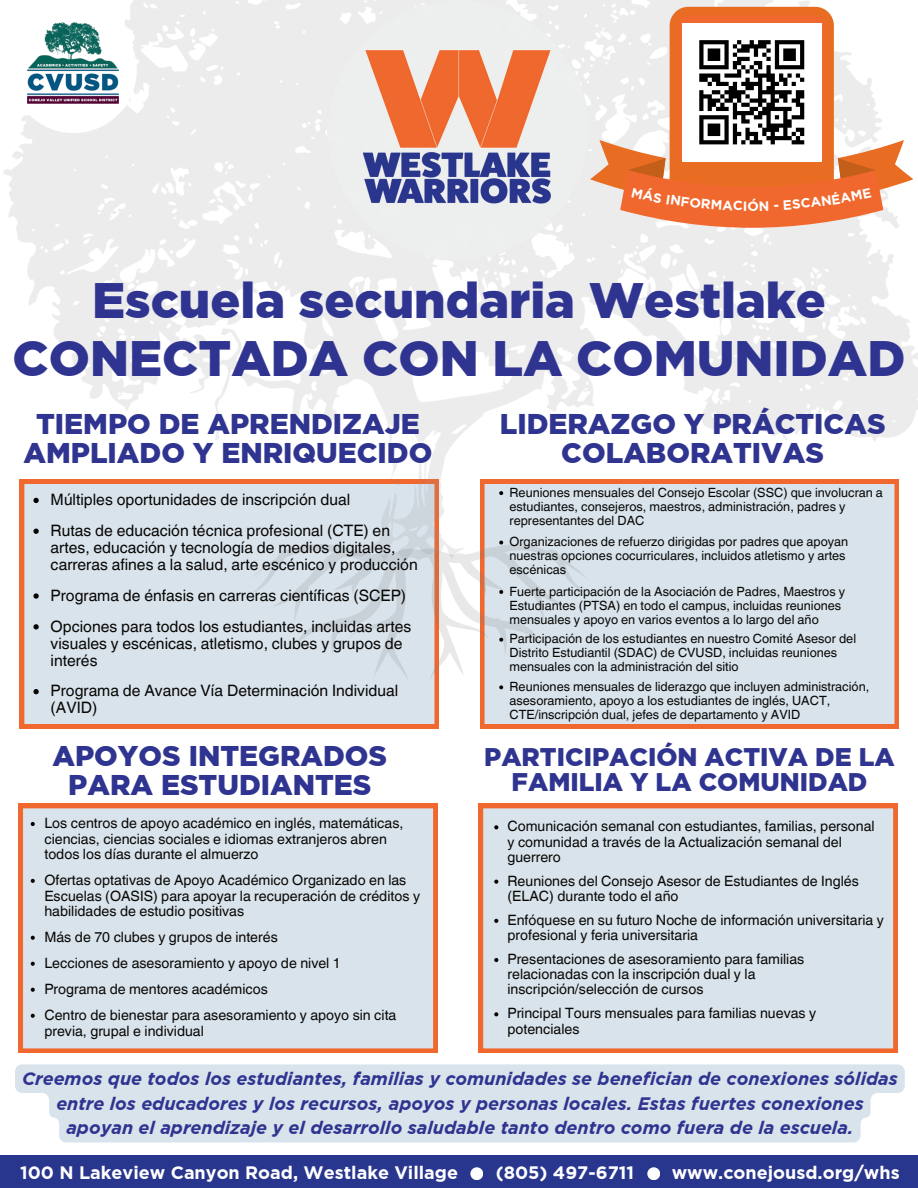
<style>
.page{position:relative;width:918px;height:1188px;background:#fff}
.page>*{position:absolute;margin:0;border:0;box-sizing:border-box;transform-origin:0 0}
.t1{font:900 49.65px/58.5px "Gotham";color:#2f3490;text-align:center}
.t2{font:900 28.5px/29.2px "Gotham";color:#2f3490;text-align:center}
.t3{font:900 25.5px/25.8px "Gotham";color:#2f3490;text-align:center}
.t4{font:italic 700 18px/24.8px "Gotham";color:#2f3490;text-align:center}
.t5{font:700 18px "Gotham";color:#fff}
.t6{font:15.75px/17px "Helvetica World";color:#080704}
.t7{font:14.25px/15.1px "Helvetica World";color:#080704}
.t8{font:700 13.5px "Gotham";color:#fff}
.t9{font:12.75px/14px "Helvetica World";color:#080704}
</style>
<div class="page">
<div style="left:20px;top:584px;width:419px;height:144px;background:#d9e3ec"></div>
<img style="left:3px;top:0;width:915px;height:584px">
<div style="left:480px;top:479px;width:419px;height:249px;background:#d9e3ec"></div>
<div style="left:0;top:1155px;width:918px;height:33px;background:#29368e"></div>
<div style="left:19px;top:804px;width:419px;height:249px;background:#d9e3ec"></div>
<div style="left:479px;top:804px;width:418px;height:249px;background:#d9e3ec"></div>
<div style="left:470px;top:1167px;width:13px;height:13px;background:#fff;border-radius:50%"></div>
<div style="left:647px;top:1167px;width:13px;height:13px;background:#fff;border-radius:50%"></div>
<div style="left:10px;top:7px;width:127px;height:126px;background:#fff;border-radius:50%"></div>
<img style="left:24px;top:19px;width:99px;height:85px">
<img style="left:328px;top:0;width:261px;height:261px">
<div style="left:15px;top:1064px;width:890px;height:78px;background:#d9e3ec"></div>
<svg style="left:33px;top:498px;width:6px;height:5px"></svg>
<svg style="left:33px;top:529px;width:6px;height:5px"></svg>
<svg style="left:33px;top:593px;width:6px;height:6px"></svg>
<svg style="left:33px;top:624px;width:6px;height:6px"></svg>
<svg style="left:33px;top:689px;width:6px;height:5px"></svg>
<svg style="left:499px;top:491px;width:4px;height:4px"></svg>
<svg style="left:248px;top:541px;width:342px;height:148px;background:#dadee4"></svg>
<svg style="left:31px;top:822px;width:4px;height:4px"></svg>
<svg style="left:31px;top:879px;width:4px;height:4px"></svg>
<svg style="left:31px;top:936px;width:4px;height:4px"></svg>
<svg style="left:31px;top:962px;width:4px;height:4px"></svg>
<svg style="left:31px;top:988px;width:4px;height:4px"></svg>
<svg style="left:31px;top:1014px;width:4px;height:4px"></svg>
<svg style="left:494px;top:825px;width:4px;height:4px"></svg>
<svg style="left:494px;top:880px;width:4px;height:4px"></svg>
<svg style="left:494px;top:919px;width:4px;height:4px"></svg>
<svg style="left:494px;top:958px;width:4px;height:4px"></svg>
<svg style="left:494px;top:1012px;width:4px;height:4px"></svg>
<svg style="left:590px;top:7px;width:323px;height:221px"></svg>
<p class="t8" style="left:747px;top:198px;width:13px">Ó</p>
<h1 class="t1" style="left:13px;top:269px;width:894px">Escuela secundaria Westlake<br>CONECTADA CON LA COMUNIDAD</h1>
<h2 class="t2" style="left:24px;top:408px;width:410px">TIEMPO DE APRENDIZAJE<br>AMPLIADO Y ENRIQUECIDO</h2>
<h2 class="t2" style="left:500px;top:408px;width:387px">LIDERAZGO Y PRÁCTICAS<br>COLABORATIVAS</h2>
<p class="t6" style="left:51px;top:484px;width:341px;line-height:30.8px">Múltiples oportunidades de inscripción dual<br>Rutas de educación técnica profesional (CTE) en</p>
<p class="t6" style="left:51px;top:539px;width:369px">artes, educación y tecnología de medios digitales, carreras afines a la salud, arte escénico y producción</p>
<p class="t6" style="left:51px;top:580px;width:362px;line-height:30.8px">Programa de énfasis en carreras científicas (SCEP)<br>Opciones para todos los estudiantes, incluidas artes</p>
<p class="t6" style="left:51px;top:635px;width:354px">visuales y escénicas, atletismo, clubes y grupos de interés</p>
<p class="t6" style="left:51px;top:683px;width:349px">Programa de Avance Vía Determinación Individual (AVID)</p>
<p class="t9" style="left:510px;top:485px;width:375px">Reuniones mensuales del Consejo Escolar (SSC) que involucran a estudiantes, consejeros, maestros, administración, padres y representantes del DAC</p>
<p class="t9" style="left:510px;top:535px;width:340px">Organizaciones de refuerzo dirigidas por padres que apoyan nuestras opciones cocurriculares, incluidos atletismo y artes escénicas</p>
<p class="t9" style="left:510px;top:584px;width:337px">Fuerte participación de la Asociación de Padres, Maestros y<br>Estudiantes (PTSA) en todo el campus, incluidas reuniones mensuales y apoyo en varios eventos a lo largo del año</p>
<p class="t9" style="left:510px;top:632px;width:348px">Participación de los estudiantes en nuestro Comité Asesor del<br>Distrito Estudiantil (SDAC) de CVUSD, incluidas reuniones mensuales con la administración del sitio</p>
<p class="t9" style="left:510px;top:680px;width:361px">Reuniones mensuales de liderazgo que incluyen administración, asesoramiento, apoyo a los estudiantes de inglés, UACT,<br>CTE/inscripción dual, jefes de departamento y AVID</p>
<h2 class="t2" style="left:52px;top:740px;width:336px">APOYOS INTEGRADOS<br>PARA ESTUDIANTES</h2>
<h3 class="t3" style="left:484px;top:743px;width:412px">PARTICIPACIÓN ACTIVA DE LA<br>FAMILIA Y LA COMUNIDAD</h3>
<p class="t7" style="left:44px;top:816px;width:361px">Los centros de apoyo académico en inglés, matemáticas, ciencias, ciencias sociales e idiomas extranjeros abren todos los días durante el almuerzo</p>
<p class="t7" style="left:44px;top:873px;width:377px">Ofertas optativas de Apoyo Académico Organizado en las<br>Escuelas (OASIS) para apoyar la recuperación de créditos y habilidades de estudio positivas</p>
<p class="t7" style="left:44px;top:924px;width:354px;line-height:26px">Más de 70 clubes y grupos de interés<br>Lecciones de asesoramiento y apoyo de nivel 1<br>Programa de mentores académicos<br>Centro de bienestar para asesoramiento y apoyo sin cita</p>
<p class="t7" style="left:44px;top:1023px;width:161px">previa, grupal e individual</p>
<p class="t7" style="left:507px;top:819px;width:369px">Comunicación semanal con estudiantes, familias, personal y comunidad a través de la Actualización semanal del guerrero</p>
<p class="t7" style="left:507px;top:873px;width:353px">Reuniones del Consejo Asesor de Estudiantes de Inglés (ELAC) durante todo el año</p>
<p class="t7" style="left:507px;top:912px;width:378px">Enfóquese en su futuro Noche de información universitaria y profesional y feria universitaria</p>
<p class="t7" style="left:507px;top:952px;width:298px">Presentaciones de asesoramiento para familias relacionadas con la inscripción dual y la inscripción/selección de cursos</p>
<p class="t7" style="left:507px;top:1006px;width:310px">Principal Tours mensuales para familias nuevas y potenciales</p>
<p class="t4" style="left:22px;top:1066px;width:877px">Creemos que todos los estudiantes, familias y comunidades se benefician de conexiones sólidas entre los educadores y los recursos, apoyos y personas locales. Estas fuertes conexiones apoyan el aprendizaje y el desarrollo saludable tanto dentro como fuera de la escuela.</p>
<p class="t5" style="left:20px;top:1163px;width:439px">100 N Lakeview Canyon Road, Westlake Village</p>
<p class="t5" style="left:496px;top:1163px;width:140px">(805) 497-6711</p>
<p class="t5" style="left:672px;top:1163px;width:229px">www.conejousd.org/whs</p>
</div>
